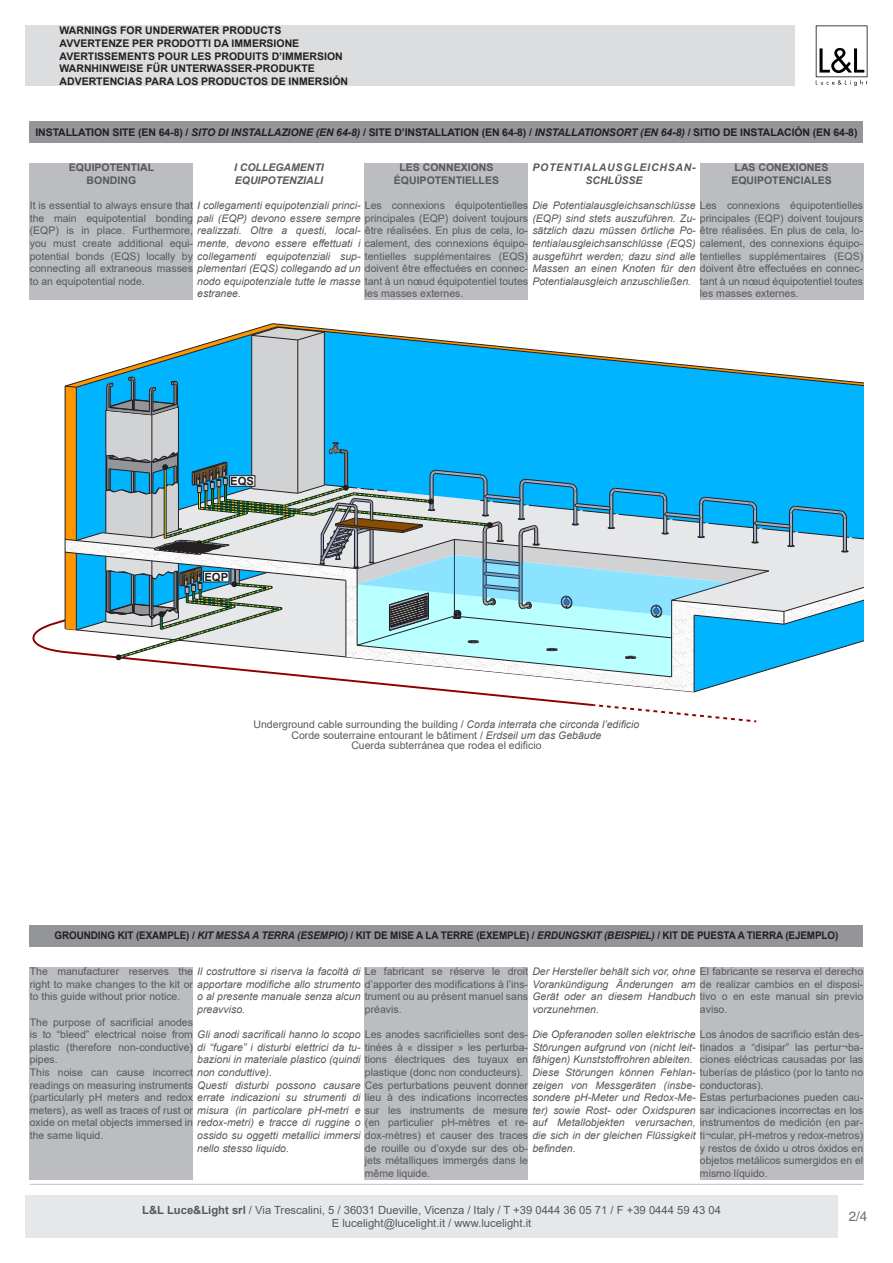
<style>
.page{position:relative;width:893px;height:1263px;background:#fff}
.page>*{position:absolute;margin:0;border:0;box-sizing:border-box;transform-origin:0 0}
.t1{font:13.5px "Helvetica LT Std";color:#6c6d70}
.t2{font:11.25px/12.8px "Arial";color:#57585a;text-align:center}
.t3{font:700 11.25px "Arial";color:#231f20}
.t4{font:10.5px/12.6px "Arial";color:#57585a}
.t5{font:italic 10.5px "Arial";color:#57585a}
.t6{font:700 10.5px "Arial";color:#231f20}
.t7{font:700 10.5px "Arial";color:#231f20;scale:.94 1}
.t8{font:700 10.5px "Arial";color:#57585a}
.t9{font:italic 700 10.5px/12.6px "Arial";letter-spacing:.075em;color:#57585a;text-align:center}
.t10{font:italic 700 10.5px "Arial";color:#57585a}
.s1{font-style:italic}
.s2{font-style:normal}
.s3{font-weight:700}
</style>
<div class="page">
<div style="left:26px;top:1195px;width:812px;height:42px;background:#e6e7e9"></div>
<svg style="left:32px;top:619px;width:561px;height:87px"></svg>
<svg style="left:593px;top:704px;width:163px;height:18px"></svg>
<svg style="left:65px;top:324px;width:798px;height:368px"></svg>
<hr style="left:30px;top:1184px;width:833px;height:1px;background:#bcbdc0">
<div style="left:26px;top:26px;width:769px;height:60px;background:#dcdddf"></div>
<svg style="left:816px;top:26px;width:51px;height:60px"></svg>
<div style="left:30px;top:925px;width:833px;height:21px;background:#939598"></div>
<div style="left:30px;top:121px;width:833px;height:21px;background:#939598"></div>
<div style="left:365px;top:164px;width:163px;height:136px;background:#bcbdc0"></div>
<div style="left:700px;top:164px;width:163px;height:136px;background:#bcbdc0"></div>
<div style="left:30px;top:164px;width:163px;height:136px;background:#bcbdc0"></div>
<div style="left:30px;top:967px;width:163px;height:213px;background:#bcbdc0"></div>
<div style="left:365px;top:967px;width:163px;height:213px;background:#bcbdc0"></div>
<div style="left:700px;top:967px;width:163px;height:213px;background:#bcbdc0"></div>
<div style="left:203px;top:571px;width:26px;height:11px;background:#fff"></div>
<div style="left:203px;top:571px;width:26px;height:11px;border:1px solid #231f20"></div>
<div style="left:229px;top:476px;width:26px;height:10px;background:#fff"></div>
<div style="left:229px;top:475px;width:26px;height:11px;border:1px solid #231f20"></div>
<p class="t6" style="left:60px;top:23px;width:223px">WARNINGS FOR UNDERWATER PRODUCTS</p>
<p class="t6" style="left:60px;top:36px;width:241px">AVVERTENZE PER PRODOTTI DA IMMERSIONE</p>
<p class="t6" style="left:60px;top:49px;width:285px">AVERTISSEMENTS POUR LES PRODUITS D’IMMERSION</p>
<p class="t6" style="left:60px;top:61px;width:257px">WARNHINWEISE FÜR UNTERWASSER-PRODUKTE</p>
<p class="t6" style="left:60px;top:74px;width:290px">ADVERTENCIAS PARA LOS PRODUCTOS DE INMERSIÓN</p>
<p class="t6" style="left:35px;top:125px;width:823px">INSTALLATION SITE (EN 64-8) / <span class="s1">SITO DI INSTALLAZIONE (EN 64-8)</span> / SITE D’INSTALLATION (EN 64-8) / <span class="s1">INSTALLATIONSORT (EN 64-8)</span> / SITIO DE INSTALACIÓN (EN 64-8)</p>
<p class="t10" style="left:234px;top:161px;width:91px">I COLLEGAMENTI</p>
<p class="t10" style="left:235px;top:173px;width:90px">EQUIPOTENZIALI</p>
<p class="t4" style="left:30px;top:199px;width:835px">It is essential to always ensure that <span class="s1">I collegamenti equipotenziali princi-</span> Les connexions équipotentielles <span class="s1">Die Potentialausgleichsanschlüsse</span> Les connexions équipotentielles</p>
<p class="t4" style="left:30px;top:212px;width:835px">the main equipotential bonding <span class="s1">pali (EQP) devono essere sempre</span> principales (EQP) doivent toujours <span class="s1">(EQP) sind stets auszuführen. Zu-</span> principales (EQP) doivent toujours</p>
<p class="t4" style="left:30px;top:224px;width:835px">(EQP) is in place. Furthermore, <span class="s1">realizzati. Oltre a questi, local-</span> être réalisées. En plus de cela, lo- <span class="s1">sätzlich dazu müssen örtliche Po-</span> être réalisées. En plus de cela, lo-</p>
<p class="t4" style="left:30px;top:237px;width:835px">you must create additional equi- <span class="s1">mente, devono essere effettuati i</span> calement, des connexions équipo- <span class="s1">tentialausgleichsanschlüsse (EQS)</span> calement, des connexions équipo-</p>
<p class="t4" style="left:30px;top:249px;width:835px">potential bonds (EQS) locally by <span class="s1">collegamenti equipotenziali sup-</span> tentielles supplémentaires (EQS) <span class="s1">ausgeführt werden; dazu sind alle</span> tentielles supplémentaires (EQS)</p>
<p class="t4" style="left:30px;top:262px;width:835px">connecting all extraneous masses <span class="s1">plementari (EQS) collegando ad un</span> doivent être effectuées en connec- <span class="s1">Massen an einen Knoten für den</span> doivent être effectuées en connec-</p>
<p class="t5" style="left:197px;top:274px;width:495px">nodo equipotenziale tutte le masse <span class="s2">tant à un nœud équipotentiel toutes</span> Potentialausgleich anzuschließen.</p>
<p class="t5" style="left:197px;top:287px;width:45px">estranee.</p>
<p class="t8" style="left:69px;top:160px;width:87px">EQUIPOTENTIAL</p>
<p class="t8" style="left:87px;top:173px;width:51px">BONDING</p>
<p class="t8" style="left:399px;top:160px;width:95px">LES CONNEXIONS</p>
<p class="t8" style="left:394px;top:173px;width:107px">ÉQUIPOTENTIELLES</p>
<p class="t9" style="left:532px;top:162px;width:165px">POTENTIALAUSGLEICHSAN-<br>SCHLÜSSE</p>
<p class="t8" style="left:735px;top:160px;width:95px">LAS CONEXIONES</p>
<p class="t8" style="left:731px;top:173px;width:102px">EQUIPOTENCIALES</p>
<p class="t4" style="left:700px;top:275px;width:165px">tant à un nœud équipotentiel toutes les masses externes.</p>
<p class="t4" style="left:30px;top:275px;width:116px">to an equipotential node.</p>
<p class="t4" style="left:365px;top:287px;width:100px">les masses externes.</p>
<p class="t3" style="left:230px;top:473px;width:25px">EQS</p>
<p class="t3" style="left:204px;top:569px;width:25px">EQP</p>
<p class="t4" style="left:254px;top:718px;width:387px">Underground cable surrounding the building / <span class="s1">Corda interrata che circonda l’edificio</span></p>
<p class="t4" style="left:291px;top:729px;width:311px">Corde souterraine entourant le bâtiment / <span class="s1">Erdseil um das Gebäude</span></p>
<p class="t4" style="left:351px;top:739px;width:192px">Cuerda subterránea que rodea el edificio</p>
<p class="t7" style="left:55px;top:928px;width:835px">GROUNDING KIT (EXAMPLE) / <span class="s1">KIT MESSA A TERRA (ESEMPIO)</span> / KIT DE MISE A LA TERRE (EXEMPLE) / <span class="s1">ERDUNGSKIT (BEISPIEL)</span> / KIT DE PUESTA A TIERRA (EJEMPLO)</p>
<p class="t4" style="left:30px;top:965px;width:835px">The manufacturer reserves the <span class="s1">Il costruttore si riserva la facoltà di</span> Le fabricant se réserve le droit <span class="s1">Der Hersteller behält sich vor, ohne</span> El fabricante se reserva el derecho</p>
<p class="t4" style="left:30px;top:978px;width:835px">right to make changes to the kit or <span class="s1">apportare modifiche allo strumento</span> d’apporter des modifications à l’ins- <span class="s1">Vorankündigung Änderungen am</span> de realizar cambios en el disposi-</p>
<p class="t4" style="left:197px;top:990px;width:667px"><span class="s1">o al presente manuale senza alcun</span> trument ou au présent manuel sans <span class="s1">Gerät oder an diesem Handbuch</span> tivo o en este manual sin previo</p>
<p class="t5" style="left:197px;top:1002px;width:49px">preavviso.</p>
<p class="t4" style="left:30px;top:1028px;width:835px">is to “bleed” electrical noise from <span class="s1">Gli anodi sacrificali hanno lo scopo</span> Les anodes sacrificielles sont des- <span class="s1">Die Opferanoden sollen elektrische</span> Los ánodos de sacrificio están des-</p>
<p class="t4" style="left:30px;top:1041px;width:835px">plastic (therefore non-conductive) <span class="s1">di “fugare” i disturbi elettrici da tu-</span> tinées à « dissiper » les perturba- <span class="s1">Störungen aufgrund von (nicht leit-</span> tinados a “disipar” las pertur¬ba-</p>
<p class="t5" style="left:197px;top:1053px;width:497px">bazioni in materiale plastico (quindi <span class="s2">tions électriques des tuyaux en</span> fähigen) Kunststoffrohren ableiten.</p>
<p class="t4" style="left:30px;top:1066px;width:244px">This noise can cause incorrect <span class="s1">non conduttive).</span></p>
<p class="t4" style="left:30px;top:1078px;width:735px">readings on measuring instruments <span class="s1">Questi disturbi possono causare</span> Ces perturbations peuvent donner <span class="s1">zeigen von Messgeräten (insbe-</span> conductoras).</p>
<p class="t4" style="left:30px;top:1091px;width:835px">(particularly pH meters and redox <span class="s1">errate indicazioni su strumenti di</span> lieu à des indications incorrectes <span class="s1">sondere pH-Meter und Redox-Me-</span> Estas perturbaciones pueden cau-</p>
<p class="t4" style="left:30px;top:1104px;width:835px">meters), as well as traces of rust or <span class="s1">misura (in particolare pH-metri e</span> sur les instruments de mesure <span class="s1">ter) sowie Rost- oder Oxidspuren</span> sar indicaciones incorrectas en los</p>
<p class="t4" style="left:30px;top:1116px;width:835px">oxide on metal objects immersed in <span class="s1">redox-metri) e tracce di ruggine o</span> (en particulier pH-mètres et re- <span class="s1">auf Metallobjekten verursachen,</span> instrumentos de medición (en par-</p>
<p class="t5" style="left:197px;top:1128px;width:667px">ossido su oggetti metallici immersi <span class="s2">dox-mètres) et causer des traces</span> die sich in der gleichen Flüssigkeit <span class="s2">ti¬cular, pH-metros y redox-metros)</span></p>
<p class="t5" style="left:197px;top:1141px;width:93px">nello stesso liquido.</p>
<p class="t4" style="left:30px;top:990px;width:152px">to this guide without prior notice.</p>
<p class="t4" style="left:30px;top:1015px;width:165px">The purpose of sacrificial anodes</p>
<p class="t4" style="left:30px;top:1053px;width:30px">pipes.</p>
<p class="t4" style="left:365px;top:1003px;width:38px">préavis.</p>
<p class="t5" style="left:532px;top:1002px;width:68px">vorzunehmen.</p>
<p class="t4" style="left:700px;top:1003px;width:29px">aviso.</p>
<p class="t4" style="left:700px;top:1053px;width:165px">ciones eléctricas causadas por las</p>
<p class="t4" style="left:365px;top:1066px;width:160px">plastique (donc non conducteurs).</p>
<p class="t4" style="left:532px;top:1066px;width:332px"><span class="s1">Diese Störungen können Fehlan-</span> tuberías de plástico (por lo tanto no</p>
<p class="t4" style="left:30px;top:1129px;width:75px">the same liquid.</p>
<p class="t4" style="left:365px;top:1141px;width:212px">de rouille ou d’oxyde sur des ob- <span class="s1">befinden. </span>jets métalliques immergés dans le<br>même liquide.</p>
<p class="t4" style="left:700px;top:1141px;width:165px;text-align:justify">y restos de óxido u otros óxidos en objetos metálicos sumergidos en el mismo líquido.</p>
<p class="t2" style="left:142px;top:1203px;width:580px"><span class="s3">L&amp;L Luce&amp;Light srl</span> / Via Trescalini, 5 / 36031 Dueville, Vicenza / Italy / T +39 0444 36 05 71 / F +39 0444 59 43 04<br>E lucelight@lucelight.it / www.lucelight.it</p>
<p class="t1" style="left:849px;top:1208px;width:20px">2/4</p>
</div>
